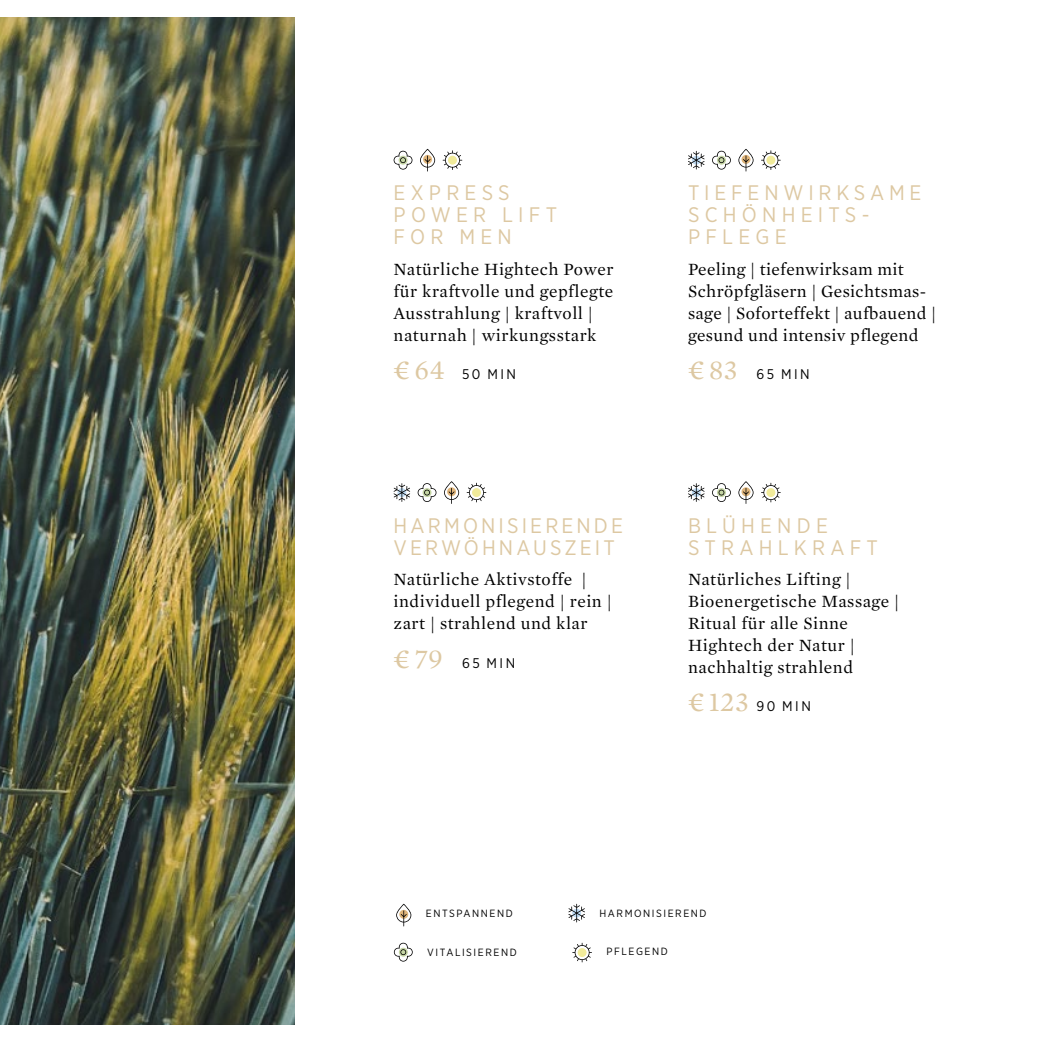
<style>
.page{position:relative;width:1042px;height:1042px;background:#fff}
.page>*{position:absolute;margin:0;border:0;box-sizing:border-box;transform-origin:0 0}
.t1{font:21px/21.9px "Gotham Narrow";letter-spacing:.235em;color:#ddc8a2}
.t2{font:21px/21.9px "Gotham Narrow";letter-spacing:.15em;color:#ddc8a2}
.t3{font:17.5px/21.9px "Mercury Text G1";letter-spacing:.03em;color:#000}
.t4{font:14px "Gotham Narrow";letter-spacing:.18em;color:#000}
.t5{font:10.5px "Gotham Narrow";letter-spacing:.15em;color:#000}
.s1{font-family:"Mercury Text G1";font-size:28px;color:#ddc8a2}
</style>
<div class="page">
<img style="left:0;top:17px;width:294px;height:1007px">
<svg style="left:394px;top:943px;width:19px;height:18px"></svg>
<svg style="left:572px;top:943px;width:20px;height:19px"></svg>
<svg style="left:396px;top:904px;width:15px;height:22px"></svg>
<svg style="left:568px;top:904px;width:17px;height:18px"></svg>
<svg style="left:418px;top:483px;width:19px;height:19px"></svg>
<svg style="left:444px;top:481px;width:15px;height:23px"></svg>
<svg style="left:393px;top:483px;width:17px;height:19px"></svg>
<svg style="left:467px;top:483px;width:19px;height:19px"></svg>
<svg style="left:712px;top:151px;width:19px;height:19px"></svg>
<svg style="left:738px;top:149px;width:15px;height:22px"></svg>
<svg style="left:688px;top:151px;width:16px;height:18px"></svg>
<svg style="left:761px;top:150px;width:20px;height:20px"></svg>
<svg style="left:712px;top:483px;width:19px;height:19px"></svg>
<svg style="left:738px;top:481px;width:15px;height:23px"></svg>
<svg style="left:688px;top:483px;width:16px;height:19px"></svg>
<svg style="left:761px;top:483px;width:20px;height:19px"></svg>
<svg style="left:394px;top:151px;width:19px;height:19px"></svg>
<svg style="left:420px;top:149px;width:15px;height:22px"></svg>
<svg style="left:443px;top:150px;width:19px;height:20px"></svg>
<p class="t1" style="left:394px;top:182px;width:165px">EXPRESS<br>POWER LIFT<br>FOR MEN</p>
<p class="t3" style="left:394px;top:258px;width:221px">Natürliche Hightech Power für kraftvolle und gepflegte<br>Ausstrahlung | kraftvoll | naturnah | wirkungsstark</p>
<p class="t4" style="left:394px;top:365px;width:124px"><span class="s1">¤64</span> 50 MIN</p>
<p class="t2" style="left:394px;top:514px;width:231px">HARMONISIERENDE<br>VERWÖHNAUSZEIT</p>
<p class="t3" style="left:394px;top:569px;width:220px">Natürliche Aktivstoffe | individuell pflegend | rein | zart | strahlend und klar</p>
<p class="t4" style="left:394px;top:654px;width:123px"><span class="s1">¤79</span> 65 MIN</p>
<p class="t1" style="left:688px;top:182px;width:235px">TIEFENWIRKSAME<br>SCHÖNHEITS-<br>PFLEGE</p>
<p class="t3" style="left:688px;top:258px;width:250px">Peeling | tiefenwirksam mit<br>Schröpfgläsern | Gesichtsmas&shy;sage | Soforteffekt | aufbauend | gesund und intensiv pflegend</p>
<p class="t4" style="left:688px;top:365px;width:123px"><span class="s1">¤83</span> 65 MIN</p>
<p class="t1" style="left:688px;top:514px;width:191px">BLÜHENDE<br>STRAHLKRAFT</p>
<p class="t3" style="left:688px;top:569px;width:213px">Natürliches Lifting |<br>Bioenergetische Massage |<br>Ritual für alle Sinne<br>Hightech der Natur | nachhaltig strahlend</p>
<p class="t4" style="left:688px;top:698px;width:124px"><span class="s1">¤123</span> 90 MIN</p>
<p class="t5" style="left:426px;top:906px;width:88px">ENTSPANNEND</p>
<p class="t5" style="left:599px;top:906px;width:109px">HARMONISIEREND</p>
<p class="t5" style="left:427px;top:945px;width:91px">VITALISIEREND</p>
<p class="t5" style="left:606px;top:945px;width:63px">PFLEGEND</p>
</div>
